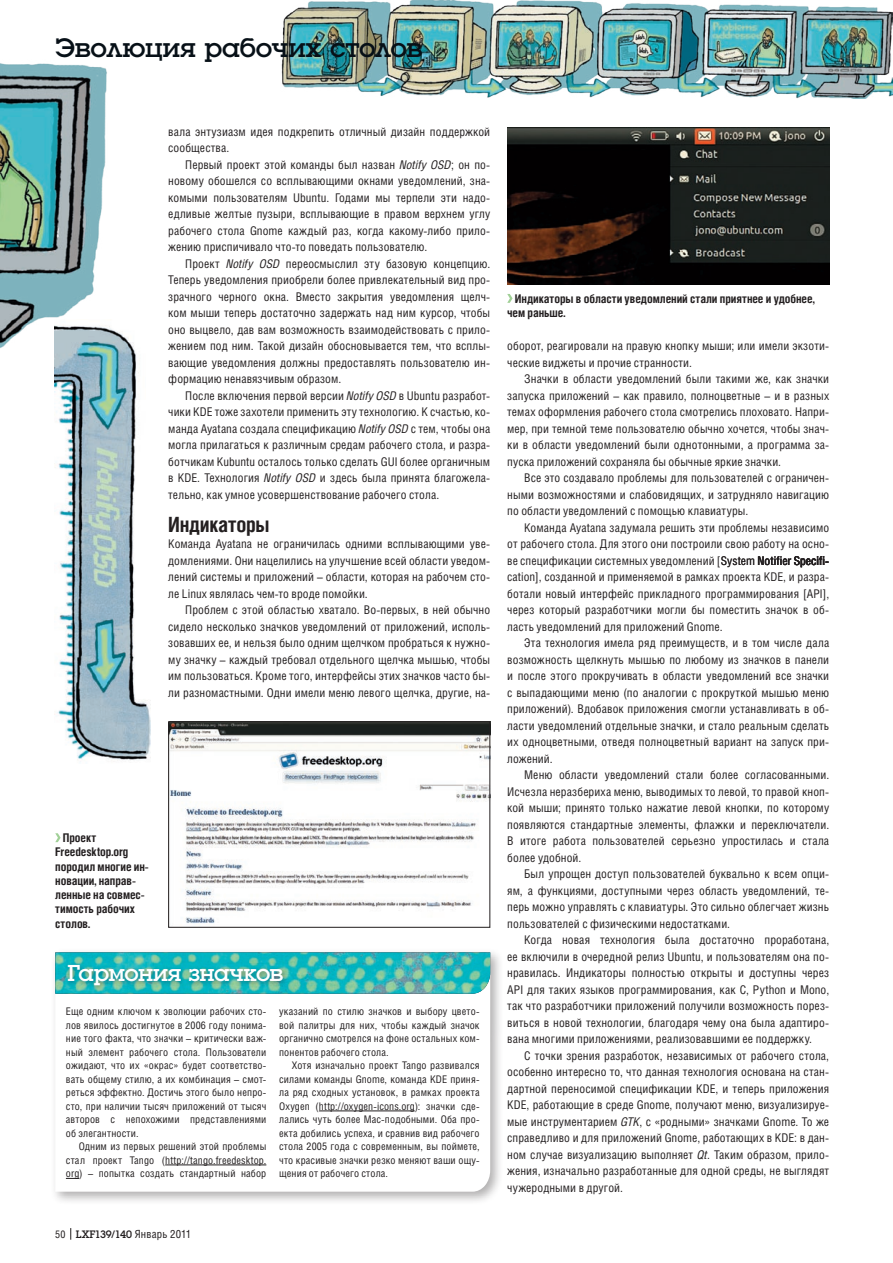
<style>
.page{position:relative;width:893px;height:1263px;background:#fff}
.page>*{position:absolute;margin:0;border:0;box-sizing:border-box;transform-origin:0 0}
.t1{font:27.75px "Luga";letter-spacing:-.01em;color:#071017}
.Box_Title_Large{font:24px "Luga";letter-spacing:-.03em;color:#fff}
.Subhead{font:700 21px "Helios Cond";letter-spacing:-.015em;color:#231f20}
.Text_Indent{font:12px/16.5px "Helios Cond";letter-spacing:.01em;color:#231f20;text-align:justify}
.Text_1st{font:12px/16.5px "Helios Cond";letter-spacing:.01em;color:#231f20}
.Image_Caption{font:700 12px/14.2px "Helios Cond";letter-spacing:-.005em;color:#231f20}
.t2{font:11.25px "Luga";letter-spacing:-.015em;color:#231f20}
.Box_Text_Indent{font:10.5px/13.5px "Helios Cond";letter-spacing:.015em;color:#231f20;text-align:justify}
.Box_Text_1st{font:10.5px/13.5px "Helios Cond";letter-spacing:.015em;color:#231f20;text-align:justify}
.s1{font-style:italic}
.s2{font-family:"Helios Cond";font-size:10.5px}
.s3{font-family:"Helios Cond"}
</style>
<div class="page">
<img style="left:281px;top:0;width:612px;height:99px">
<img style="left:54px;top:326px;width:97px;height:434px">
<img style="left:0;top:63px;width:108px;height:288px">
<svg style="left:70px;top:1228px;width:1px;height:12px"></svg>
<div style="left:50px;top:947px;width:453px;height:258px;background:#231f20;opacity:.35"></div>
<svg style="left:55px;top:994px;width:435px;height:198px"></svg>
<img style="left:55px;top:952px;width:435px;height:42px">
<div style="left:65px;top:962px;width:224px;height:29px;background:#231f20;opacity:.4"></div>
<hr style="left:165px;top:1164px;width:101px;height:1px;background:#231f20">
<svg style="left:66px;top:1178px;width:13px;height:1px"></svg>
<hr style="left:319px;top:1110px;width:96px;height:1px;background:#231f20">
<svg style="left:55px;top:833px;width:6px;height:9px"></svg>
<svg style="left:507px;top:294px;width:6px;height:9px"></svg>
<img style="left:170px;top:723px;width:318px;height:201px">
<div style="left:168px;top:721px;width:322px;height:207px;border:1px solid #231f20"></div>
<img style="left:507px;top:127px;width:322px;height:157px">
<h1 class="t1" style="left:55px;top:34px;width:369px">Эволюция рабочих столов</h1>
<p class="Text_1st" style="left:168px;top:123px;width:323px">вала энтузиазм идея подкрепить отличный дизайн поддержкой сообщества.</p>
<p class="Text_Indent" style="left:168px;top:156px;width:323px;text-indent:17px">Первый проект этой команды был назван <span class="s1">Notify OSD</span>; он по&shy;новому обошелся со всплывающими окнами уведомлений, зна&shy;комыми пользователям Ubuntu. Годами мы терпели эти надо&shy;едливые желтые пузыри, всплывающие в правом верхнем углу рабочего стола Gnome каждый раз, когда какому-либо прило&shy;жению приспичивало что-то поведать пользователю.</p>
<p class="Text_Indent" style="left:168px;top:255px;width:323px;text-indent:17px">Проект <span class="s1">Notify OSD</span> переосмыслил эту базовую концепцию.<br>Теперь уведомления приобрели более привлекательный вид про&shy;зрачного черного окна. Вместо закрытия уведомления щелч&shy;ком мыши теперь достаточно задержать над ним курсор, чтобы оно выцвело, дав вам возможность взаимодействовать с прило&shy;жением под ним. Такой дизайн обосновывается тем, что всплы&shy;вающие уведомления должны предоставлять пользователю ин&shy;формацию ненавязчивым образом.</p>
<p class="Text_Indent" style="left:168px;top:387px;width:323px;text-indent:17px">После включения первой версии <span class="s1">Notify OSD</span> в Ubuntu разработ&shy;чики KDE тоже захотели применить эту технологию. К счастью, ко&shy;манда Ayatana создала спецификацию <span class="s1">Notify OSD</span> с тем, чтобы она могла прилагаться к различным средам рабочего стола, и разра&shy;ботчикам Kubuntu осталось только сделать GUI более органичным в KDE. Технология <span class="s1">Notify OSD</span> и здесь была принята благожела&shy;тельно, как умное усовершенствование рабочего стола.</p>
<p class="Subhead" style="left:168px;top:512px;width:103px">Индикаторы</p>
<p class="Text_1st" style="left:168px;top:535px;width:322px;text-align:justify">Команда Ayatana не ограничилась одними всплывающими уве&shy;домлениями. Они нацелились на улучшение всей области уведом&shy;лений системы и приложений – области, которая на рабочем сто&shy;ле Linux являлась чем-то вроде помойки.</p>
<p class="Text_Indent" style="left:168px;top:601px;width:323px;text-indent:17px">Проблем с этой областью хватало. Во-первых, в ней обычно сидело несколько значков уведомлений от приложений, исполь&shy;зовавших ее, и нельзя было одним щелчком пробраться к нужно&shy;му значку – каждый требовал отдельного щелчка мышью, чтобы им пользоваться. Кроме того, интерфейсы этих значков часто бы&shy;ли разномастными. Одни имели меню левого щелчка, другие, на-</p>
<p class="Image_Caption" style="left:55px;top:830px;width:94px;text-indent:8px">Проект<br>Freedesktop.org породил многие ин&shy;новации, направ&shy;ленные на совмес&shy;тимость рабочих столов.</p>
<p class="Box_Title_Large" style="left:67px;top:961px;width:218px">Гармония значков</p>
<p class="Box_Text_1st" style="left:66px;top:1005px;width:202px">Еще одним ключом к эволюции рабочих сто&shy;лов явилось достигнутое в 2006 году понима&shy;ние того факта, что значки – критически важ&shy;ный элемент рабочего стола. Пользователи ожидают, что их «окрас» будет соответство&shy;вать общему стилю, а их комбинация – смот&shy;реться эффектно. Достичь этого было непро&shy;сто, при наличии тысяч приложений от тысяч авторов с непохожими представлениями об элегантности.</p>
<p class="Box_Text_Indent" style="left:66px;top:1140px;width:202px;text-indent:13px">Одним из первых решений этой проблемы стал проект Tango (http:/ /tango.freedesktop. org) – попытка создать стандартный набор</p>
<p class="Box_Text_Indent" style="left:279px;top:1005px;width:202px">указаний по стилю значков и выбору цвето&shy;вой палитры для них, чтобы каждый значок органично смотрелся на фоне остальных ком&shy;понентов рабочего стола.</p>
<p class="Box_Text_Indent" style="left:279px;top:1059px;width:202px;text-indent:13px">Хотя изначально проект Tango развивался силами команды Gnome, команда KDE приня&shy;ла ряд сходных установок, в рамках проекта Oxygen (http:/ /oxygen-icons.org): значки сде&shy;лались чуть более Mac-подобными. Оба про&shy;екта добились успеха, и сравнив вид рабочего стола 2005 года с современным, вы поймете, что красивые значки резко меняют ваши ощу&shy;щения от рабочего стола.</p>
<p class="t2" style="left:55px;top:1229px;width:138px"><span class="s2">50</span> LXF139/140 <span class="s3">Январь 2011</span></p>
<p class="Image_Caption" style="left:507px;top:291px;width:309px;text-indent:8px">Индикаторы в области уведомлений стали приятнее и удобнее, чем раньше.</p>
<p class="Text_Indent" style="left:507px;top:337px;width:322px">оборот, реагировали на правую кнопку мыши; или имели экзоти&shy;ческие виджеты и прочие странности.</p>
<p class="Text_Indent" style="left:507px;top:370px;width:323px;text-indent:17px">Значки в области уведомлений были такими же, как значки запуска приложений – как правило, полноцветные – и в разных темах оформления рабочего стола смотрелись плоховато. Напри&shy;мер, при темной теме пользователю обычно хочется, чтобы знач&shy;ки в области уведомлений были однотонными, а программа за&shy;пуска приложений сохраняла бы обычные яркие значки.</p>
<p class="Text_Indent" style="left:507px;top:469px;width:323px;text-indent:17px">Все это создавало проблемы для пользователей с ограничен&shy;ными возможностями и слабовидящих, и затрудняло навигацию по области уведомлений с помощью клавиатуры.</p>
<p class="Text_Indent" style="left:507px;top:519px;width:323px;text-indent:17px">Команда Ayatana задумала решить эти проблемы независимо от рабочего стола. Для этого они построили свою работу на осно&shy;ве спецификации системных уведомлений [System Notifier Specifi&shy;cation], созданной и применяемой в рамках проекта KDE, и разра&shy;ботали новый интерфейс прикладного программирования [API], через который разработчики могли бы поместить значок в об&shy;ласть уведомлений для приложений Gnome.</p>
<p class="Text_Indent" style="left:507px;top:634px;width:323px;text-indent:17px">Эта технология имела ряд преимуществ, и в том числе дала возможность щелкнуть мышью по любому из значков в панели и после этого прокручивать в области уведомлений все значки с выпадающими меню (по аналогии с прокруткой мышью меню приложений). Вдобавок приложения смогли устанавливать в об&shy;ласти уведомлений отдельные значки, и стало реальным сделать их одноцветными, отведя полноцветный вариант на запуск при&shy;ложений.</p>
<p class="Text_Indent" style="left:507px;top:766px;width:323px;text-indent:17px">Меню области уведомлений стали более согласованными.<br>Исчезла неразбериха меню, выводимых то левой, то правой кноп&shy;кой мыши; принято только нажатие левой кнопки, по которому появляются стандартные элементы, флажки и переключатели.<br>В итоге работа пользователей серьезно упростилась и стала более удобной.</p>
<p class="Text_Indent" style="left:507px;top:865px;width:323px;text-indent:17px">Был упрощен доступ пользователей буквально к всем опци&shy;ям, а функциями, доступными через область уведомлений, те&shy;перь можно управлять с клавиатуры. Это сильно облегчает жизнь пользователей с физическими недостатками.</p>
<p class="Text_Indent" style="left:507px;top:931px;width:323px;text-indent:17px">Когда новая технология была достаточно проработана, ее включили в очередной релиз Ubuntu, и пользователям она по&shy;нравилась. Индикаторы полностью открыты и доступны через API для таких языков программирования, как C, Python и Mono, так что разработчики приложений получили возможность порез&shy;виться в новой технологии, благодаря чему она была адаптиро&shy;вана многими приложениями, реализовавшими ее поддержку.</p>
<p class="Text_Indent" style="left:507px;top:1047px;width:323px;text-indent:17px">С точки зрения разработок, независимых от рабочего стола, особенно интересно то, что данная технология основана на стан&shy;дартной переносимой спецификации KDE, и теперь приложения KDE, работающие в среде Gnome, получают меню, визуализируе&shy;мые инструментарием <span class="s1">GTK</span>, с «родными» значками Gnome. То же справедливо и для приложений Gnome, работающих в KDE: в дан&shy;ном случае визуализацию выполняет <span class="s1">Qt</span>. Таким образом, прило&shy;жения, изначально разработанные для одной среды, не выглядят чужеродными в другой.</p>
</div>
